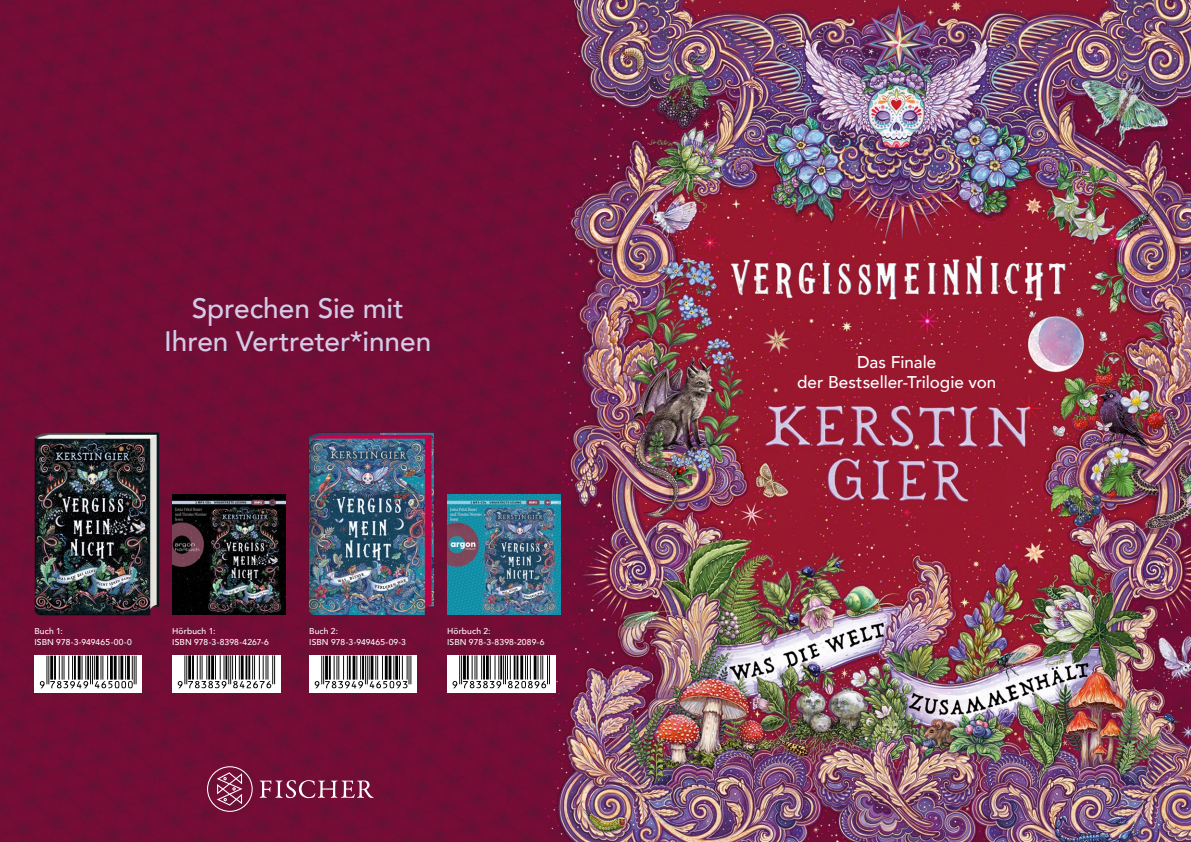
<style>
.page{position:relative;width:1191px;height:842px;background:#fff}
.page>*{position:absolute;margin:0;border:0;box-sizing:border-box;transform-origin:0 0}
.t1{font:500 28px/33px "Avenir";color:#d4cce7;text-align:center}
.t2{font:500 17px/20.4px "Avenir";color:#fff;text-align:center}
.t3{font:500 8.5px/11px "Avenir";letter-spacing:.015em;color:#fff}
</style>
<div class="page">
<img style="left:0;top:0;width:1191px;height:842px">
<img style="left:21px;top:432px;width:151px;height:196px">
<div style="left:34px;top:656px;width:108px;height:37px;background:#fff"></div>
<svg style="left:40px;top:656px;width:97px;height:32px"></svg>
<div style="left:172px;top:655px;width:109px;height:38px;background:#fff"></div>
<svg style="left:178px;top:655px;width:97px;height:33px"></svg>
<img style="left:172px;top:495px;width:113px;height:119px">
<img style="left:296px;top:432px;width:151px;height:196px">
<div style="left:309px;top:656px;width:108px;height:37px;background:#fff"></div>
<div style="left:447px;top:655px;width:108px;height:38px;background:#fff"></div>
<img style="left:447px;top:495px;width:113px;height:119px">
<svg style="left:452px;top:655px;width:98px;height:33px"></svg>
<svg style="left:315px;top:656px;width:96px;height:32px"></svg>
<svg style="left:260px;top:780px;width:113px;height:18px;background:#954a68"></svg>
<svg style="left:207px;top:766px;width:46px;height:46px;background:#8a3859"></svg>
<h1 class="t1" style="left:164px;top:290px;width:268px">Sprechen Sie mit<br>Ihren Vertreter*innen</h1>
<p class="t3" style="left:34px;top:625px;width:99px">Buch 1:<br>ISBN 978-3-949465-00-0</p>
<p class="t3" style="left:172px;top:625px;width:98px">Hörbuch 1:<br>ISBN 978-3-8398-4267-6</p>
<p class="t3" style="left:309px;top:625px;width:98px">Buch 2:<br>ISBN 978-3-949465-09-3</p>
<p class="t3" style="left:447px;top:625px;width:99px">Hörbuch 2:<br>ISBN 978-3-8398-2089-6</p>
<h2 class="t2" style="left:797px;top:351px;width:201px">Das Finale<br>der Bestseller-Trilogie von</h2>
</div>
